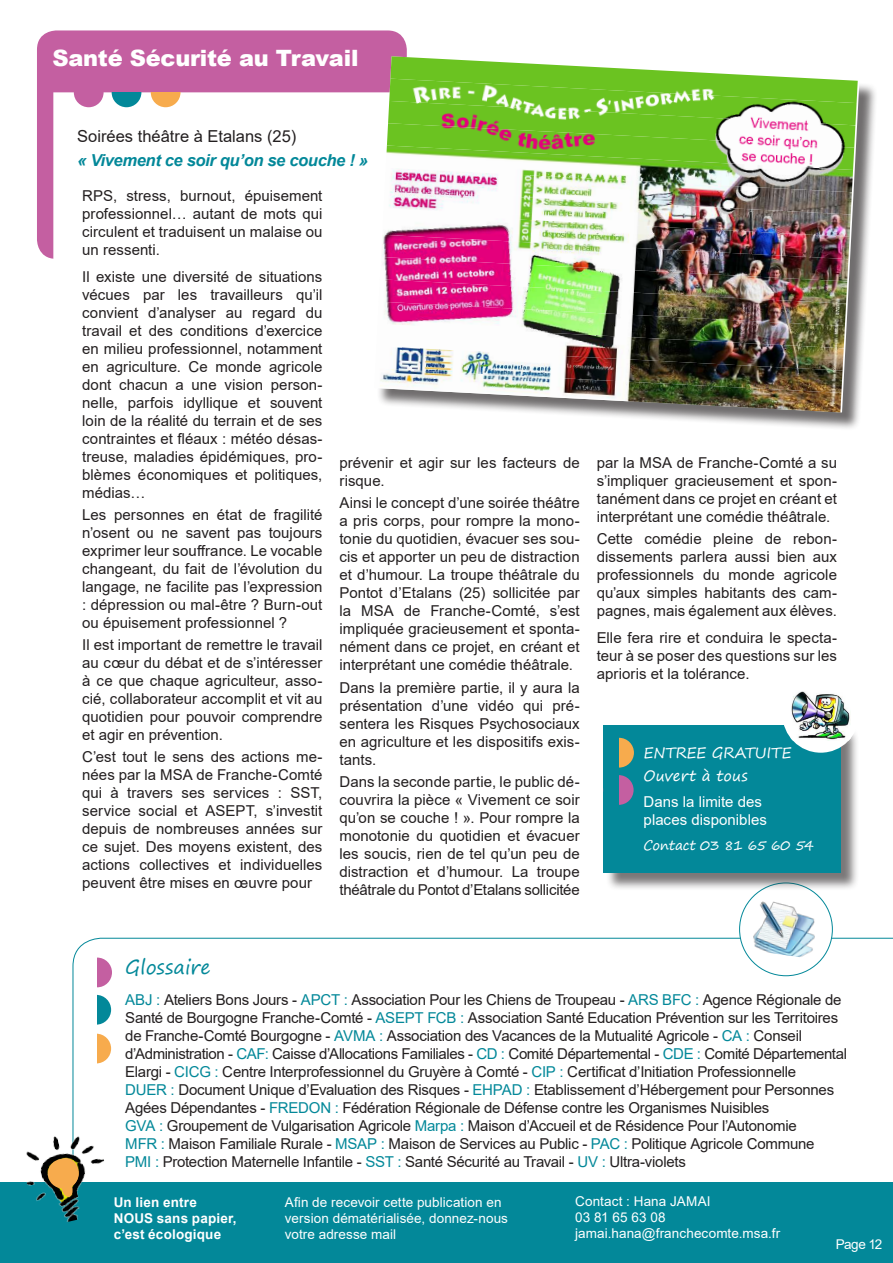
<style>
.page{position:relative;width:893px;height:1263px;background:#fff}
.page>*{position:absolute;margin:0;border:0;box-sizing:border-box;transform-origin:0 0}
.t1{font:900 22.5px "Arial";letter-spacing:-.01em;color:#fff}
.t2{font:19.5px "Segoe Print";color:#038899}
.t3{font:18px "Arial";color:#fff}
.t4{font:italic 700 16.5px "Arial";letter-spacing:-.02em;color:#038899}
.t5{font:16.5px "Arial";color:#231f20}
.t6{font:15px/18px "Arial";letter-spacing:-.015em;color:#231f20;text-align:justify}
.t7{font:15px/18px "Arial";color:#fff}
.t8{font:15px/22.2px "Segoe Print";color:#fff}
.t9{font:13.5px/16.2px "Arial";letter-spacing:.005em;color:#fff}
.t10{font:700 13.5px/16.2px "Arial";letter-spacing:.015em;color:#fff}
.t11{font:13.5px "Segoe Print";letter-spacing:-.02em;color:#fff}
.s1{color:#038899}
</style>
<div class="page">
<svg style="left:73px;top:938px;width:820px;height:188px"></svg>
<div style="left:740px;top:883px;width:92px;height:93px;background:#fff;border-radius:50%"></div>
<svg style="left:748px;top:891px;width:80px;height:69px"></svg>
<img style="left:748px;top:893px;width:74px;height:65px">
<div style="left:0;top:1182px;width:893px;height:81px;background:#038899"></div>
<img style="left:26px;top:1126px;width:78px;height:96px">
<svg style="left:53px;top:1158px;width:26px;height:30px"></svg>
<div style="left:48px;top:1159px;width:31px;height:29px;background:#f7ab4d;border-radius:50%"></div>
<svg style="left:61px;top:1185px;width:12px;height:12px"></svg>
<div style="left:37px;top:30px;width:370px;height:229px;background:#c45fa1;border-radius:19px"></div>
<div style="left:54px;top:93px;width:456px;height:194px;background:#fff"></div>
<div style="left:53px;top:92px;width:457px;height:196px;border:2px solid #fff"></div>
<div style="left:74px;top:77px;width:30px;height:30px;background:#c45fa1;border-radius:50%"></div>
<div style="left:112px;top:77px;width:29px;height:30px;background:#038899;border-radius:50%"></div>
<div style="left:151px;top:77px;width:30px;height:30px;background:#f7ab4d;border-radius:50%"></div>
<div style="left:64px;top:75px;width:119px;height:17px;background:#c45fa1"></div>
<div style="left:377px;top:59px;width:501px;height:372px;background:#231f20;opacity:.65"></div>
<svg style="left:374px;top:59px;width:485px;height:353px"></svg>
<img style="left:390px;top:56px;width:468px;height:47px">
<img style="left:389px;top:79px;width:467px;height:46px">
<img style="left:388px;top:101px;width:467px;height:47px">
<img style="left:387px;top:123px;width:467px;height:47px">
<img style="left:386px;top:146px;width:467px;height:46px">
<img style="left:385px;top:168px;width:467px;height:47px">
<img style="left:383px;top:190px;width:468px;height:47px">
<img style="left:382px;top:212px;width:467px;height:47px">
<img style="left:381px;top:235px;width:467px;height:46px">
<img style="left:380px;top:257px;width:467px;height:47px">
<img style="left:379px;top:279px;width:467px;height:47px">
<img style="left:378px;top:302px;width:467px;height:46px">
<img style="left:376px;top:324px;width:468px;height:47px">
<img style="left:375px;top:346px;width:467px;height:47px">
<img style="left:374px;top:368px;width:467px;height:44px">
<div style="left:606px;top:728px;width:254px;height:163px;background:#231f20;opacity:.6"></div>
<div style="left:604px;top:725px;width:237px;height:148px;background:#038899"></div>
<div style="left:604px;top:738px;width:30px;height:29px;background:#f7ab4d;border-radius:50%"></div>
<div style="left:604px;top:775px;width:30px;height:30px;background:#c45fa1;border-radius:50%"></div>
<div style="left:604px;top:732px;width:15px;height:116px;background:#038899"></div>
<div style="left:782px;top:676px;width:77px;height:77px;background:#fff;border-radius:50%"></div>
<img style="left:791px;top:691px;width:60px;height:50px">
<div style="left:81px;top:995px;width:30px;height:30px;background:#038899;border-radius:50%"></div>
<div style="left:82px;top:957px;width:30px;height:30px;background:#c45fa1;border-radius:50%"></div>
<div style="left:81px;top:1034px;width:30px;height:29px;background:#f7ab4d;border-radius:50%"></div>
<div style="left:79px;top:957px;width:17px;height:121px;background:#fff"></div>
<p class="t3" style="left:86px;top:43px;width:173px">La MSA vous informe</p>
<h1 class="t1" style="left:52px;top:50px;width:308px">Santé Sécurité au Travail</h1>
<p class="t5" style="left:77px;top:130px;width:221px">Soirées théâtre à Etalans (25)</p>
<p class="t4" style="left:77px;top:149px;width:292px">« Vivement ce soir qu’on se couche ! »</p>
<p class="t6" style="left:82px;top:188px;width:242px">RPS, stress, burnout, épuisement professionnel… autant de mots qui circulent et traduisent un malaise ou un ressenti.</p>
<p class="t6" style="left:82px;top:269px;width:242px">Il existe une diversité de situations vécues par les travailleurs qu’il convient d’analyser au regard du travail et des conditions d’exercice en milieu professionnel, notamment en agriculture. Ce monde agricole dont chacun a une vision person&shy;nelle, parfois idyllique et souvent loin de la réalité du terrain et de ses contraintes et léaux : météo désas&shy;treuse, maladies épidémiques, pro&shy;blèmes économiques et politiques, médias…</p>
<p class="t6" style="left:82px;top:507px;width:242px">Les personnes en état de fragilité n’osent ou ne savent pas toujours exprimer leur soufrance. Le vocable changeant, du fait de l’évolution du langage, ne facilite pas l’expression : dépression ou mal-être ? Burn-out ou épuisement professionnel ?</p>
<p class="t6" style="left:82px;top:637px;width:242px">Il est important de remettre le travail au cœur du débat et de s’intéresser à ce que chaque agriculteur, asso&shy;cié, collaborateur accomplit et vit au quotidien pour pouvoir comprendre et agir en prévention.</p>
<p class="t6" style="left:82px;top:749px;width:242px">C’est tout le sens des actions me&shy;nées par la MSA de Franche-Comté qui à travers ses services : SST, service social et ASEPT, s’investit depuis de nombreuses années sur ce sujet. Des moyens existent, des actions collectives et individuelles peuvent être mises en œuvre pour</p>
<p class="t6" style="left:339px;top:455px;width:242px">prévenir et agir sur les facteurs de risque.</p>
<p class="t6" style="left:339px;top:495px;width:242px">Ainsi le concept d’une soirée théâtre a pris corps, pour rompre la mono&shy;tonie du quotidien, évacuer ses sou&shy;cis et apporter un peu de distraction et d’humour. La troupe théâtrale du Pontot d’Etalans (25) sollicitée par la MSA de Franche-Comté, s’est impliquée gracieusement et sponta&shy;nément dans ce projet, en créant et interprétant une comédie théâtrale.</p>
<p class="t6" style="left:339px;top:680px;width:242px">Dans la première partie, il y aura la présentation d’une vidéo qui pré&shy;sentera les Risques Psychosociaux en agriculture et les dispositifs exis&shy;tants.</p>
<p class="t6" style="left:339px;top:774px;width:242px">Dans la seconde partie, le public dé&shy;couvrira la pièce « Vivement ce soir qu’on se couche ! ». Pour rompre la monotonie du quotidien et évacuer les soucis, rien de tel qu’un peu de distraction et d’humour. La troupe théâtrale du Pontot d’Etalans sollicitée</p>
<p class="t6" style="left:597px;top:455px;width:242px">par la MSA de Franche-Comté a su s’impliquer gracieusement et spon&shy;tanément dans ce projet en créant et interprétant une comédie théâtrale.</p>
<p class="t6" style="left:597px;top:531px;width:242px">Cette comédie pleine de rebon&shy;dissements parlera aussi bien aux professionnels du monde agricole qu’aux simples habitants des cam&shy;pagnes, mais également aux élèves.</p>
<p class="t6" style="left:597px;top:630px;width:242px">Elle fera rire et conduira le specta&shy;teur à se poser des questions sur les aprioris et la tolérance.</p>
<p class="t8" style="left:644px;top:743px;width:149px">ENTREE GRATUITE<br>Ouvert à tous</p>
<p class="t7" style="left:644px;top:794px;width:125px">Dans la limite des places disponibles</p>
<p class="t11" style="left:644px;top:838px;width:172px">Contact 03 81 65 60 54</p>
<h2 class="t2" style="left:125px;top:957px;width:87px">Glossaire</h2>
<p class="t6" style="left:125px;top:992px;width:723px;text-align:left"><span class="s1">ABJ :</span> Ateliers Bons Jours - <span class="s1">APCT :</span> Association Pour les Chiens de Troupeau - <span class="s1">ARS BFC :</span> Agence Régionale de Santé de Bourgogne Franche-Comté - <span class="s1">ASEPT FCB :</span> Association Santé Education Prévention sur les Territoires de Franche-Comté Bourgogne - <span class="s1">AVMA :</span> Association des Vacances de la Mutualité Agricole - <span class="s1">CA :</span> Conseil d’Administration - <span class="s1">CAF:</span> Caisse d’Allocations Familiales - <span class="s1">CD :</span> Comité Départemental - <span class="s1">CDE :</span> Comité Départemental Elargi - <span class="s1">CICG :</span> Centre Interprofessionnel du Gruyère à Comté - <span class="s1">CIP :</span> Certiicat d’Initiation Professionnelle<br><span class="s1">DUER :</span> Document Unique d’Evaluation des Risques - <span class="s1">EHPAD :</span> Etablissement d’Hébergement pour Personnes Agées Dépendantes - <span class="s1">FREDON :</span> Fédération Régionale de Défense contre les Organismes Nuisibles<br><span class="s1">GVA :</span> Groupement de Vulgarisation Agricole <span class="s1">Marpa :</span> Maison d’Accueil et de Résidence Pour l’Autonomie<br><span class="s1">MFR :</span> Maison Familiale Rurale - <span class="s1">MSAP :</span> Maison de Services au Public - <span class="s1">PAC :</span> Politique Agricole Commune<br><span class="s1">PMI :</span> Protection Maternelle Infantile - <span class="s1">SST :</span> Santé Sécurité au Travail - <span class="s1">UV :</span> Ultra-violets</p>
<p class="t10" style="left:114px;top:1195px;width:124px">Un lien entre<br>NOUS sans papier, c’est écologique</p>
<p class="t9" style="left:285px;top:1194px;width:225px">Ain de recevoir cette publication en version dématérialisée, donnez-nous votre adresse mail</p>
<p class="t9" style="left:575px;top:1194px;width:207px">Contact : Hana JAMAI<br>03 81 65 63 08 jamai.hana@franchecomte.msa.fr</p>
<p class="t9" style="left:836px;top:1237px;width:48px">Page 12</p>
</div>
